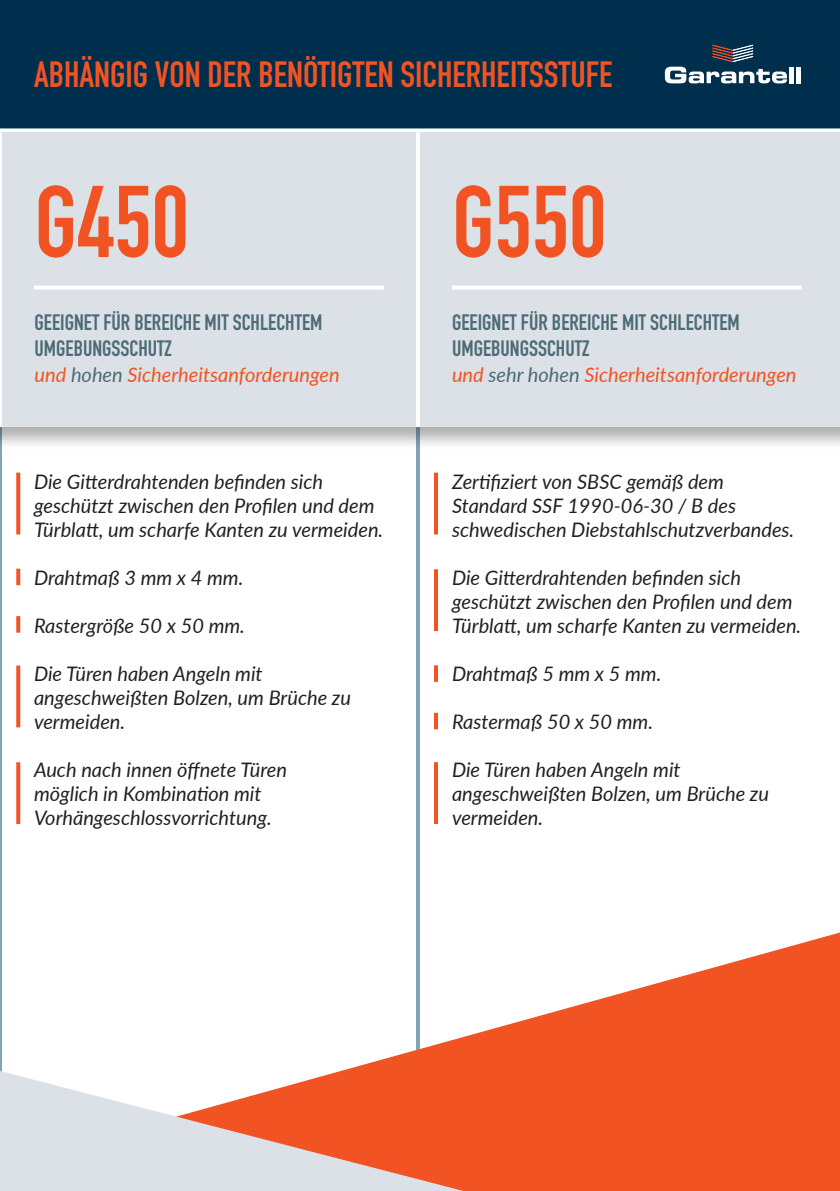
<style>
.page{position:relative;width:840px;height:1191px;background:#fff}
.page>*{position:absolute;margin:0;border:0;box-sizing:border-box;transform-origin:0 0}
.t1{font:700 100px "DIN Condensed";color:#f15422}
.t2{font:700 36px "DIN Condensed";color:#f15422}
.t3{font:700 22px "DIN Condensed";color:#4c6b75}
.t4{font:italic 20px/24px "Lato";color:#231f20}
.t5{font:italic 20px "Lato";color:#f15422}
.s1{color:#4c6b75}
</style>
<div class="page">
<hr style="left:0;top:341px;width:2px;height:829px;background:#83a3b6">
<hr style="left:416px;top:341px;width:4px;height:829px;background:#83a3b6">
<div style="left:0;top:0;width:839px;height:129px;background:#002f4e"></div>
<hr style="left:789px;top:67px;width:4px;height:16px;background:#fff">
<div style="left:795px;top:67px;width:5px;height:16px;background:#fff"></div>
<svg style="left:664px;top:45px;width:122px;height:38px"></svg>
<svg style="left:16px;top:568px;width:4px;height:17px"></svg>
<svg style="left:16px;top:616px;width:4px;height:16px"></svg>
<svg style="left:16px;top:472px;width:4px;height:62px"></svg>
<svg style="left:16px;top:665px;width:4px;height:62px"></svg>
<svg style="left:16px;top:762px;width:4px;height:62px"></svg>
<hr style="left:434px;top:472px;width:4px;height:62px;background:#f15422">
<hr style="left:434px;top:665px;width:4px;height:17px;background:#f15422">
<hr style="left:434px;top:712px;width:4px;height:17px;background:#f15422">
<hr style="left:434px;top:569px;width:4px;height:62px;background:#f15422">
<hr style="left:434px;top:762px;width:4px;height:62px;background:#f15422">
<svg style="left:341px;top:932px;width:498px;height:259px;fill:#f15422"></svg>
<svg style="left:0;top:1071px;width:463px;height:120px;background:#e7b2a3"></svg>
<div style="left:0;top:132px;width:839px;height:319px;background:#231f20;opacity:.35"></div>
<div style="left:0;top:132px;width:839px;height:295px;background:#dbe1e6"></div>
<svg style="left:34px;top:285px;width:350px;height:4px"></svg>
<svg style="left:452px;top:285px;width:349px;height:4px"></svg>
<hr style="left:416px;top:132px;width:4px;height:295px;background:#fff">
<hr style="left:0;top:132px;width:2px;height:295px;background:#fff">
<p class="t2" style="left:34px;top:50px;width:579px">ABHÄNGIG VON DER BENÖTIGTEN SICHERHEITSSTUFE</p>
<p class="t1" style="left:35px;top:155px;width:156px">G450</p>
<p class="t1" style="left:452px;top:155px;width:156px">G550</p>
<p class="t3" style="left:35px;top:307px;width:289px">GEEIGNET FÜR BEREICHE MIT SCHLECHTEM</p>
<p class="t3" style="left:35px;top:334px;width:139px">UMGEBUNGSSCHUTZ</p>
<p class="t3" style="left:452px;top:307px;width:289px">GEEIGNET FÜR BEREICHE MIT SCHLECHTEM</p>
<p class="t3" style="left:452px;top:334px;width:139px">UMGEBUNGSSCHUTZ</p>
<p class="t5" style="left:35px;top:361px;width:306px">und <span class="s1">hohen</span> Sicherheitsanforderungen</p>
<p class="t5" style="left:452px;top:361px;width:346px">und <span class="s1">sehr hohen</span> Sicherheitsanforderungen</p>
<p class="t4" style="left:34px;top:468px;width:350px">Die Gitterdrahtenden befinden sich geschützt zwischen den Profilen und dem<br>Türblatt, um scharfe Kanten zu vermeiden.</p>
<p class="t4" style="left:34px;top:564px;width:211px">Drahtmaß 3 mm x 4 mm.</p>
<p class="t4" style="left:34px;top:612px;width:212px">Rastergröße 50 x 50 mm.</p>
<p class="t4" style="left:34px;top:660px;width:318px">Die Türen haben Angeln mit angeschweißten Bolzen, um Brüche zu vermeiden.</p>
<p class="t4" style="left:34px;top:756px;width:254px">Auch nach innen öffnete Türen möglich in Kombination mit<br>Vorhängeschlossvorrichtung.</p>
<p class="t4" style="left:452px;top:468px;width:343px">Zertifiziert von SBSC gemäß dem<br>Standard SSF 1990-06-30 / B des schwedischen Diebstahlschutzverbandes.</p>
<p class="t4" style="left:452px;top:564px;width:350px">Die Gitterdrahtenden befinden sich geschützt zwischen den Profilen und dem<br>Türblatt, um scharfe Kanten zu vermeiden.</p>
<p class="t4" style="left:452px;top:660px;width:211px">Drahtmaß 5 mm x 5 mm.</p>
<p class="t4" style="left:452px;top:708px;width:202px">Rastermaß 50 x 50 mm.</p>
<p class="t4" style="left:452px;top:756px;width:318px">Die Türen haben Angeln mit angeschweißten Bolzen, um Brüche zu vermeiden.</p>
</div>
